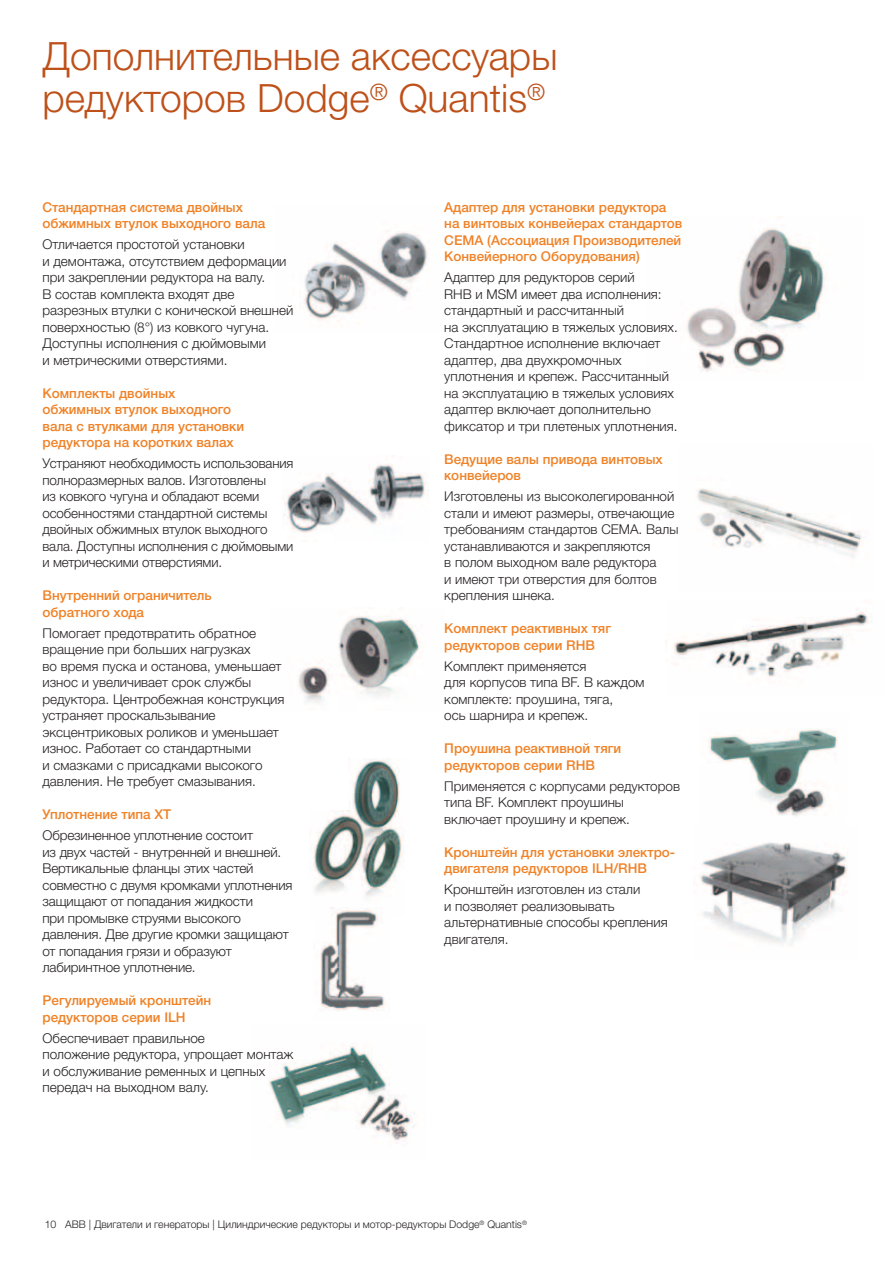
<style>
.page{position:relative;width:893px;height:1263px;background:#fff}
.page>*{position:absolute;margin:0;border:0;box-sizing:border-box;transform-origin:0 0}
.t1{font:300 39px/42px "Helvetica Neue LTW1 G";color:#be5019}
.t2{font:300 13.5px/16.5px "Helvetica Neue LTW1 G";color:#231f20}
.t3{font:500 13.5px/16.5px "Helvetica Neue LTW1 G";color:#ef8227}
.t4{font:300 10.5px "Helvetica Neue LTW1 G";color:#231f20}
</style>
<div class="page">
<img style="left:349px;top:759px;width:51px;height:51px">
<img style="left:309px;top:810px;width:93px;height:87px">
<img style="left:268px;top:1046px;width:147px;height:97px">
<img style="left:320px;top:907px;width:65px;height:104px">
<img style="left:665px;top:611px;width:207px;height:66px">
<img style="left:697px;top:488px;width:165px;height:70px">
<img style="left:298px;top:616px;width:122px;height:87px">
<img style="left:282px;top:464px;width:147px;height:77px">
<img style="left:304px;top:231px;width:124px;height:95px">
<img style="left:709px;top:729px;width:129px;height:88px">
<img style="left:686px;top:228px;width:139px;height:144px">
<img style="left:699px;top:842px;width:149px;height:102px">
<h1 class="t1" style="left:43px;top:35px;width:516px">Дополнительные аксессуары редукторов Dodge<sup>®</sup> Quantis<sup>®</sup></h1>
<p class="t3" style="left:43px;top:199px;width:224px">Стандартная система двойных обжимных втулок выходного вала</p>
<p class="t2" style="left:43px;top:236px;width:252px">Отличается простотой установки<br>и демонтажа, отсутствием деформации при закреплении редуктора на валу.<br>В состав комплекта входят две разрезных втулки с конической внешней поверхностью (8°) из ковкого чугуна.<br>Доступны исполнения с дюймовыми<br>и метрическими отверстиями.</p>
<p class="t3" style="left:43px;top:385px;width:203px">Комплекты двойных обжимных втулок выходного вала с втулками для установки редуктора на коротких валах</p>
<p class="t2" style="left:43px;top:455px;width:252px">Устраняют необходимость использования полноразмерных валов. Изготовлены<br>из ковкого чугуна и обладают всеми особенностями стандартной системы двойных обжимных втулок выходного вала. Доступны исполнения с дюймовыми и метрическими отверстиями.</p>
<p class="t3" style="left:43px;top:587px;width:171px">Внутренний ограничитель обратного хода</p>
<p class="t2" style="left:43px;top:625px;width:243px">Помогает предотвратить обратное вращение при больших нагрузках<br>во время пуска и останова, уменьшает износ и увеличивает срок службы редуктора. Центробежная конструкция устраняет проскальзывание эксцентриковых роликов и уменьшает износ. Работает со стандартными<br>и смазками с присадками высокого давления. Не требует смазывания.</p>
<p class="t3" style="left:43px;top:806px;width:130px">Уплотнение типа XT</p>
<p class="t2" style="left:43px;top:827px;width:251px">Обрезиненное уплотнение состоит<br>из двух частей - внутренней и внешней.<br>Вертикальные фланцы этих частей совместно с двумя кромками уплотнения защищают от попадания жидкости<br>при промывке струями высокого давления. Две другие кромки защищают от попадания грязи и образуют лабиринтное уплотнение.</p>
<p class="t3" style="left:43px;top:992px;width:170px">Регулируемый кронштейн редукторов серии ILH</p>
<p class="t2" style="left:43px;top:1030px;width:252px">Обеспечивает правильное<br>положение редуктора, упрощает монтаж и обслуживание ременных и цепных передач на выходном валу.</p>
<p class="t3" style="left:444px;top:199px;width:240px">Адаптер для установки редуктора на винтовых конвейерах стандартов CEMA (Ассоциация Производителей Конвейерного Оборудования)</p>
<p class="t2" style="left:444px;top:269px;width:235px">Адаптер для редукторов серий<br>RHB и MSM имеет два исполнения: стандартный и рассчитанный<br>на эксплуатацию в тяжелых условиях.<br>Стандартное исполнение включает адаптер, два двухкромочных уплотнения и крепеж. Рассчитанный на эксплуатацию в тяжелых условиях адаптер включает дополнительно фиксатор и три плетеных уплотнения.</p>
<p class="t3" style="left:444px;top:451px;width:220px">Ведущие валы привода винтовых конвейеров</p>
<p class="t2" style="left:444px;top:488px;width:236px">Изготовлены из высоколегированной стали и имеют размеры, отвечающие требованиям стандартов CEMA. Валы устанавливаются и закрепляются<br>в полом выходном вале редуктора<br>и имеют три отверстия для болтов крепления шнека.</p>
<p class="t3" style="left:444px;top:620px;width:168px">Комплект реактивных тяг редукторов серии RHB</p>
<p class="t2" style="left:444px;top:658px;width:202px">Комплект применяется<br>для корпусов типа BF. В каждом комплекте: проушина, тяга,<br>ось шарнира и крепеж.</p>
<p class="t3" style="left:444px;top:740px;width:179px">Проушина реактивной тяги редукторов серии RHB</p>
<p class="t2" style="left:444px;top:778px;width:237px">Применяется с корпусами редукторов типа BF. Комплект проушины включает проушину и крепеж.</p>
<p class="t3" style="left:444px;top:844px;width:232px">Кронштейн для установки электро&shy;двигателя редукторов ILH/RHB</p>
<p class="t2" style="left:444px;top:881px;width:225px">Кронштейн изготовлен из стали<br>и позволяет реализовывать альтернативные способы крепления двигателя.</p>
<p class="t4" style="left:45px;top:1218px;width:484px">10 ABB | Двигатели и генераторы | Цилиндрические редукторы и мотор-редукторы Dodge<sup>®</sup> Quantis<sup>®</sup></p>
</div>
